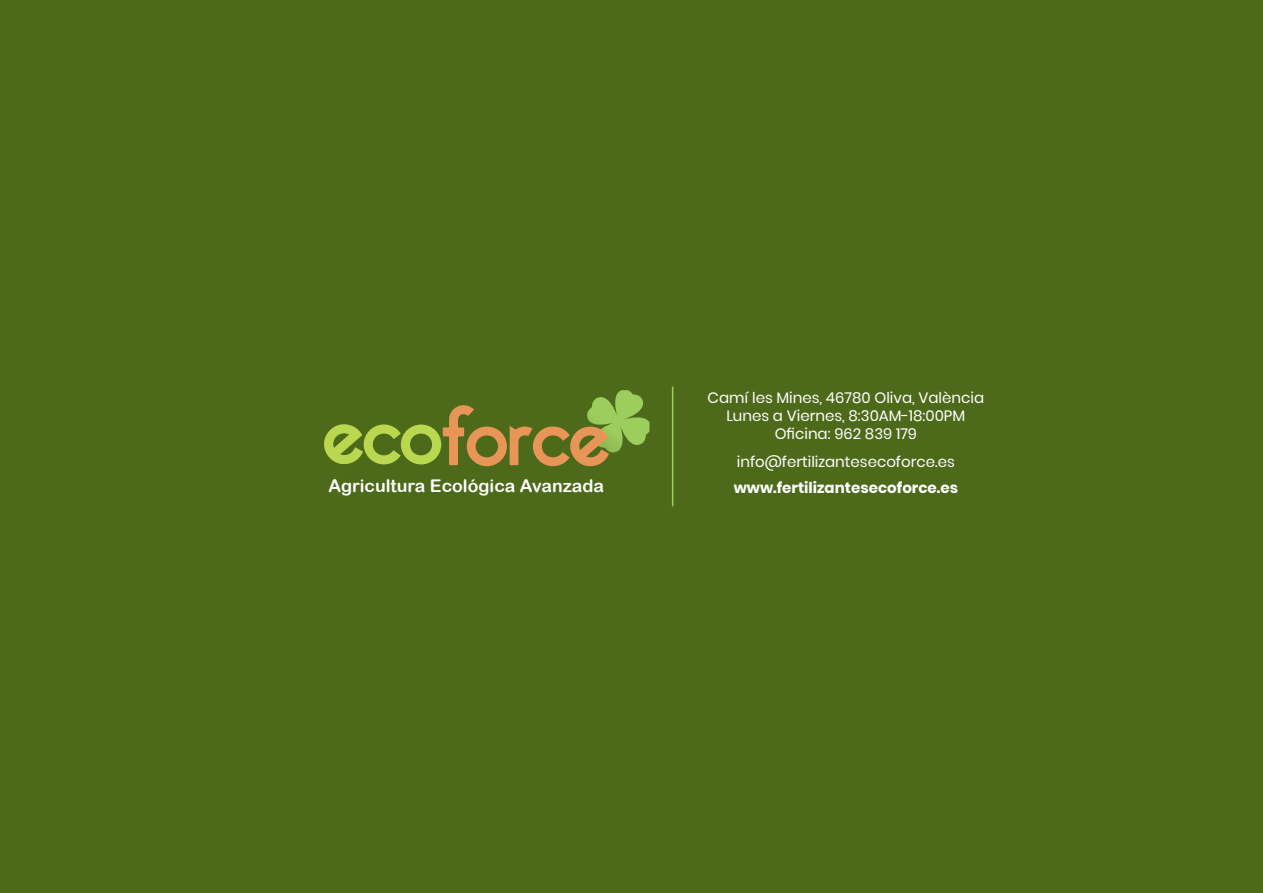
<style>
.page{position:relative;width:1263px;height:893px;background:#4d6a1a}
.page>*{position:absolute;margin:0;border:0;box-sizing:border-box;transform-origin:0 0}
.t1{font:17.55px "Arial Rounded MT Bold";color:#fff}
.t2{font:15px/18px "Poppins";color:#fff;text-align:center}
.t3{font:700 15px "Poppins";color:#fff}
</style>
<div class="page">
<svg style="left:324px;top:390px;width:325px;height:77px"></svg>
<hr style="left:672px;top:387px;width:1px;height:119px;background:#9dcd5d">
<p class="t1" style="left:328px;top:475px;width:277px">Agricultura Ecológica Avanzada</p>
<p class="t2" style="left:708px;top:389px;width:278px">Camí les Mines, 46780 Oliva, València<br>Lunes a Viernes, 8:30AM-18:00PM<br>Oficina: 962 839 179</p>
<p class="t2" style="left:737px;top:453px;width:219px">info@fertilizantesecoforce.es</p>
<p class="t3" style="left:734px;top:479px;width:226px">www.fertilizantesecoforce.es</p>
</div>
